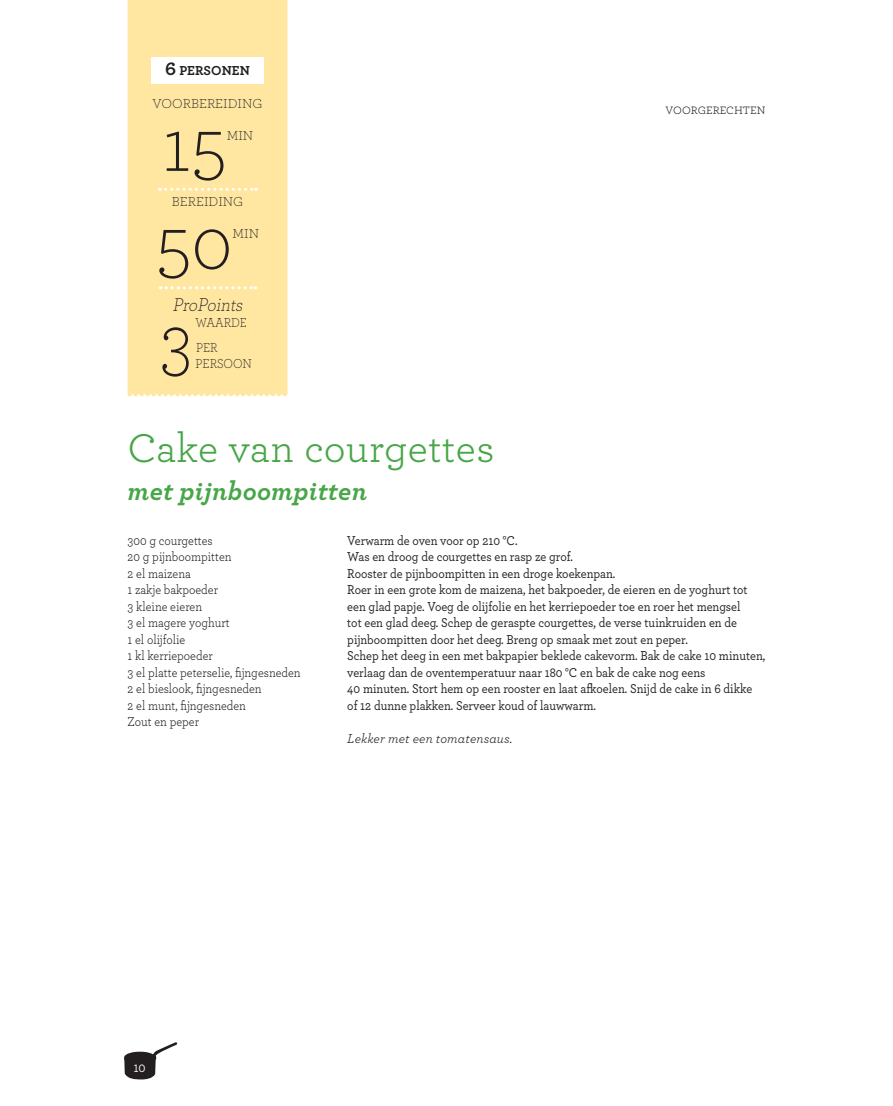
<style>
.page{position:relative;width:893px;height:1106px;background:#fff}
.page>*{position:absolute;margin:0;border:0;box-sizing:border-box;transform-origin:0 0}
.t1{font:300 78px "Archer";color:#231f20}
.t2{font:300 78px "Archer";color:#231f20;scale:.9 1}
.t3{font:42px "Archer";color:#47a647}
.t4{font:italic 700 27px "Archer";letter-spacing:.01em;color:#47a647}
.t5{font:italic 300 19.5px "Archer";color:#231f20;scale:.9 1}
.t6{font:300 13.65px "Archer";color:#231f20}
.t7{font:300 13.65px/16.5px "Archer";color:#231f20;scale:.9 1}
.t8{font:700 13.65px "Archer";color:#231f20}
.t9{font:500 13.5px/16.5px "Archer";color:#231f20;scale:.9 1}
.t10{font:13.5px/16.5px "Archer";color:#231f20;scale:.9 1}
.t11{font:italic 13.5px "Archer";letter-spacing:.01em;color:#231f20}
.t12{font:11.25px "Archer";color:#231f20}
.t13{font:500 11.25px "Archer";color:#fff}
.s1{font-size:19.5px}
</style>
<div class="page">
<svg style="left:124px;top:1042px;width:54px;height:37px"></svg>
<div style="left:128px;top:0;width:159px;height:396px;background:#ffe7a2"></div>
<div style="left:151px;top:57px;width:113px;height:26px;background:#fff"></div>
<svg style="left:159px;top:188px;width:98px;height:3px"></svg>
<svg style="left:160px;top:286px;width:96px;height:3px"></svg>
<p class="t8" style="left:165px;top:59px;width:86px"><span class="s1">6</span> PERSONEN</p>
<p class="t6" style="left:153px;top:94px;width:111px">VOORBEREIDING</p>
<h1 class="t1" style="left:162px;top:94px;width:66px">15</h1>
<p class="t6" style="left:227px;top:127px;width:28px">MIN</p>
<p class="t6" style="left:172px;top:192px;width:73px">BEREIDING</p>
<h1 class="t1" style="left:156px;top:192px;width:78px">50</h1>
<p class="t6" style="left:232px;top:225px;width:28px">MIN</p>
<h3 class="t5" style="left:173px;top:291px;width:84px">ProPoints</h3>
<p class="t7" style="left:195px;top:314px;width:59px">WAARDE</p>
<h1 class="t2" style="left:159px;top:290px;width:38px">3</h1>
<p class="t7" style="left:196px;top:338px;width:64px">PER<br>PERSOON</p>
<p class="t12" style="left:666px;top:103px;width:101px">voorgerechten</p>
<h2 class="t3" style="left:128px;top:419px;width:368px">Cake van courgettes</h2>
<h3 class="t4" style="left:128px;top:469px;width:241px">met pijnboompitten</h3>
<p class="t9" style="left:347px;top:531px;width:466px">Verwarm de oven voor op 210 °C.<br>Was en droog de courgettes en rasp ze grof.<br>Rooster de pijnboompitten in een droge koekenpan.<br>Roer in een grote kom de maizena, het bakpoeder, de eieren en de yoghurt tot een glad papje. Voeg de olijfolie en het kerriepoeder toe en roer het mengsel<br>tot een glad deeg. Schep de geraspte courgettes, de verse tuinkruiden en de pijnboompitten door het deeg. Breng op smaak met zout en peper.<br>Schep het deeg in een met bakpapier beklede cakevorm. Bak de cake 10 minuten, verlaag dan de oventemperatuur naar 180 °C en bak de cake nog eens<br>40 minuten. Stort hem op een rooster en laat afkoelen. Snijd de cake in 6 dikke of 12 dunne plakken. Serveer koud of lauwwarm.</p>
<p class="t11" style="left:347px;top:728px;width:167px">Lekker met een tomatensaus.</p>
<p class="t10" style="left:128px;top:531px;width:194px">300 g courgettes<br>20 g pijnboompitten<br>2 el maizena<br>1 zakje bakpoeder<br>3 kleine eieren<br>3 el magere yoghurt<br>1 el olijfolie<br>1 kl kerriepoeder<br>3 el platte peterselie, fijngesneden<br>2 el bieslook, fijngesneden<br>2 el munt, fijngesneden<br>Zout en peper</p>
<p class="t13" style="left:134px;top:1059px;width:13px">10</p>
</div>
